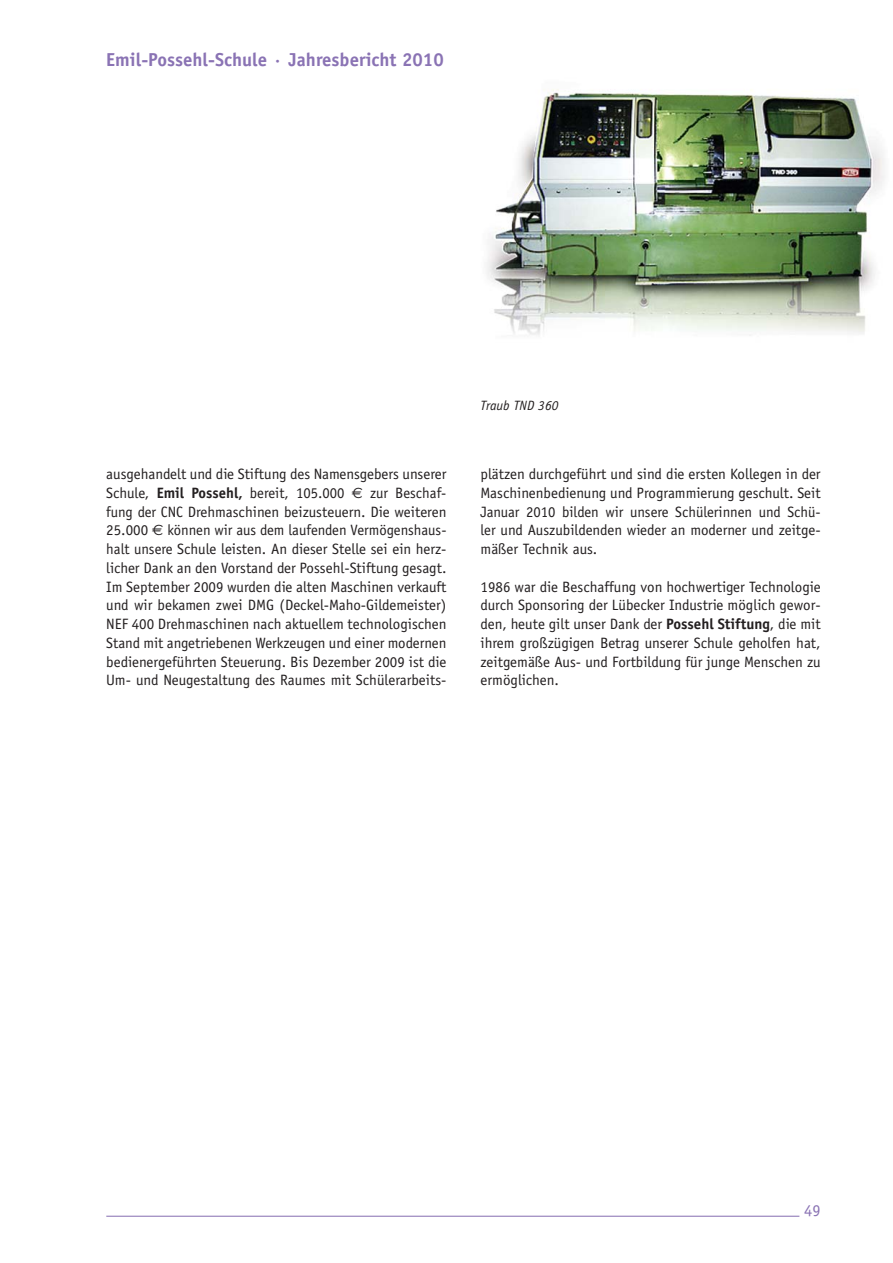
<style>
.page{position:relative;width:893px;height:1263px;background:#fff}
.page>*{position:absolute;margin:0;border:0;box-sizing:border-box;transform-origin:0 0}
.t1{font:700 18.75px "Officina Sans";color:#8a73b4}
.t2{font:16.5px "Officina Sans";color:#8a73b4}
.t3{font:15px/18.8px "Officina Sans";color:#231f20;text-align:justify}
.t4{font:italic 13.5px "Officina Sans";color:#231f20}
.s1{font-weight:700}
.s2{font-family:"Euro Sans"}
</style>
<div class="page">
<hr style="left:106px;top:1216px;width:693px;height:1px;background:#8a73b4">
<img style="left:487px;top:89px;width:398px;height:247px">
<p class="t1" style="left:106px;top:52px;width:339px">Emil-Possehl-Schule · Jahresbericht 2010</p>
<p class="t4" style="left:480px;top:400px;width:79px">Traub TND 360</p>
<p class="t3" style="left:106px;top:466px;width:342px">ausgehandelt und die Stiftung des Namensgebers unserer Schule, <span class="s1">Emil Possehl,</span> bereit, 105.000 <span class="s2">€</span> zur Beschaf&shy;fung der CNC Drehmaschinen beizusteuern. Die weiteren 25.000 <span class="s2">€</span> können wir aus dem laufenden Vermögenshaus&shy;halt unsere Schule leisten. An dieser Stelle sei ein herz&shy;licher Dank an den Vorstand der Possehl-Stiftung gesagt.<br>Im September 2009 wurden die alten Maschinen verkauft und wir bekamen zwei DMG (Deckel-Maho-Gildemeister)<br>NEF 400 Drehmaschinen nach aktuellem technologischen Stand mit angetriebenen Werkzeugen und einer modernen bedienergeführten Steuerung. Bis Dezember 2009 ist die Um- und Neugestaltung des Raumes mit Schülerarbeits-</p>
<p class="t3" style="left:480px;top:466px;width:342px">plätzen durchgeführt und sind die ersten Kollegen in der Maschinenbedienung und Programmierung geschult. Seit Januar 2010 bilden wir unsere Schülerinnen und Schü&shy;ler und Auszubildenden wieder an moderner und zeitge&shy;mäßer Technik aus.</p>
<p class="t3" style="left:480px;top:578px;width:342px">1986 war die Beschaffung von hochwertiger Technologie durch Sponsoring der Lübecker Industrie möglich gewor&shy;den, heute gilt unser Dank der <span class="s1">Possehl Stiftung</span>, die mit ihrem großzügigen Betrag unserer Schule geholfen hat, zeitgemäße Aus- und Fortbildung für junge Menschen zu ermöglichen.</p>
<p class="t2" style="left:804px;top:1204px;width:18px">49</p>
</div>
